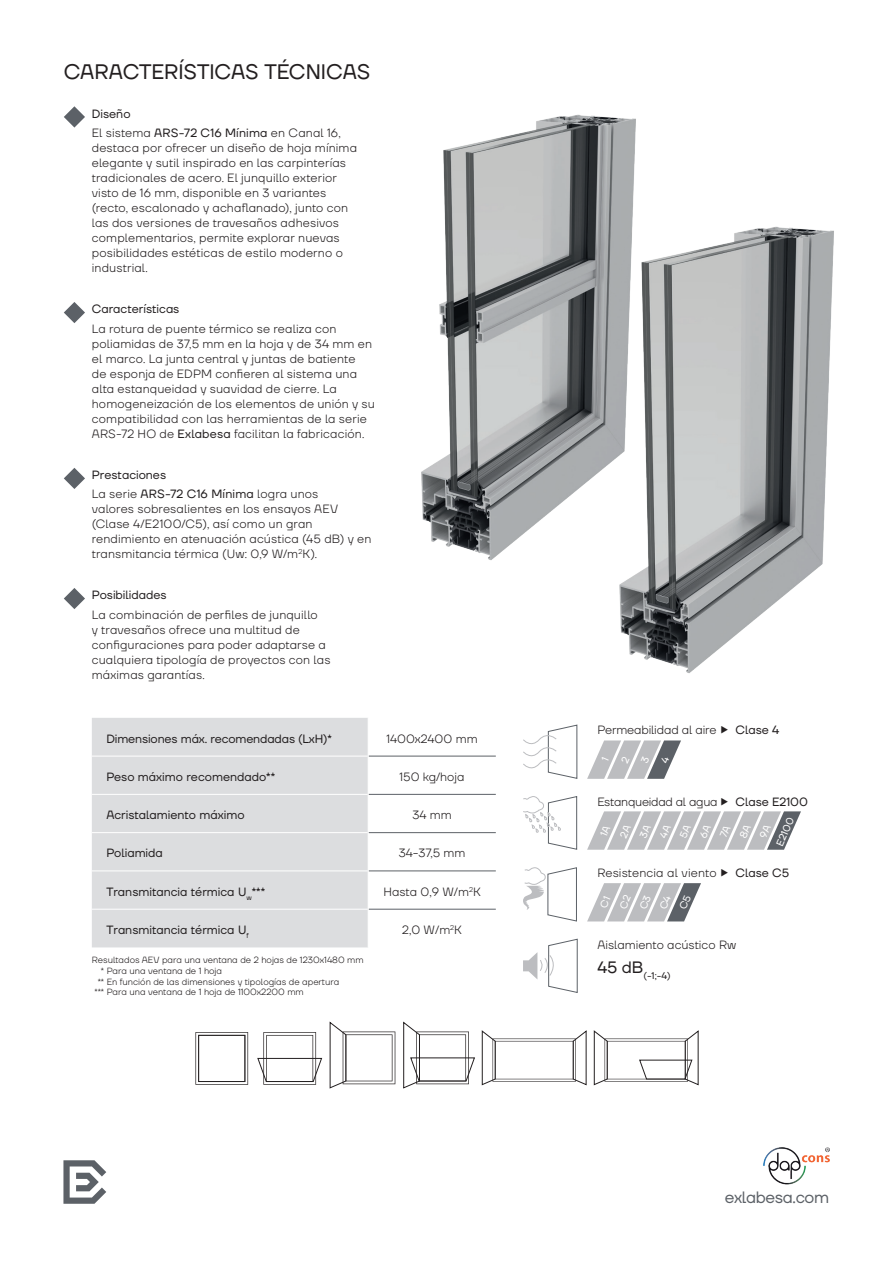
<style>
.page{position:relative;width:893px;height:1263px;background:#fff}
.page>*{position:absolute;margin:0;border:0;box-sizing:border-box;transform-origin:0 0}
.t1{font:21px "TT Firs Neue";letter-spacing:-.005em;color:#231f20}
.t2{font:16.5px "TT Firs Neue";letter-spacing:-.02em;color:#5c6167}
.t3{font:300 12px/15px "TT Firs Neue";letter-spacing:.01em;color:#231f20}
.t4{font:12px/19.2px "TT Firs Neue";color:#231f20}
.t5{font:300 12px "TT Firs Neue";letter-spacing:-.01em;color:#231f20}
.t6{font:300 12px "TT Firs Neue";letter-spacing:-.02em;color:#231f20}
.t7{font:10.2px "TT Firs Neue";color:#fff}
.t8{font:9.6px "TT Firs Neue";color:#231f20}
.t9{font:300 9px "TT Firs Neue";color:#231f20}
.s1{font-weight:300}
.s2{font-weight:400}
</style>
<div class="page">
<svg style="left:523px;top:796px;width:54px;height:54px"></svg>
<svg style="left:523px;top:724px;width:55px;height:55px"></svg>
<svg style="left:523px;top:867px;width:54px;height:55px"></svg>
<svg style="left:523px;top:938px;width:55px;height:55px"></svg>
<svg style="left:63px;top:1160px;width:43px;height:44px"></svg>
<svg style="left:195px;top:1032px;width:53px;height:53px"></svg>
<svg style="left:329px;top:1021px;width:66px;height:68px"></svg>
<svg style="left:257px;top:1032px;width:65px;height:53px"></svg>
<div style="left:198px;top:1035px;width:47px;height:47px;border:1px solid #231f20"></div>
<svg style="left:403px;top:1021px;width:72px;height:68px"></svg>
<svg style="left:481px;top:1030px;width:106px;height:55px"></svg>
<svg style="left:594px;top:1030px;width:105px;height:55px"></svg>
<img style="left:421px;top:114px;width:215px;height:446px">
<img style="left:581px;top:220px;width:253px;height:453px">
<img style="left:763px;top:1147px;width:67px;height:38px">
<svg style="left:64px;top:106px;width:21px;height:22px"></svg>
<svg style="left:64px;top:302px;width:21px;height:21px"></svg>
<svg style="left:64px;top:468px;width:21px;height:21px"></svg>
<svg style="left:64px;top:588px;width:21px;height:21px"></svg>
<div style="left:92px;top:718px;width:276px;height:229px;background:#dcdddf"></div>
<hr style="left:92px;top:756px;width:276px;height:1px;background:#fff">
<hr style="left:92px;top:794px;width:276px;height:1px;background:#fff">
<hr style="left:92px;top:832px;width:276px;height:1px;background:#fff">
<hr style="left:92px;top:870px;width:276px;height:1px;background:#fff">
<hr style="left:92px;top:909px;width:276px;height:1px;background:#fff">
<hr style="left:369px;top:756px;width:127px;height:1px;background:#5c6167">
<hr style="left:369px;top:794px;width:127px;height:1px;background:#5c6167">
<hr style="left:369px;top:832px;width:127px;height:1px;background:#5c6167">
<hr style="left:369px;top:870px;width:127px;height:1px;background:#5c6167">
<hr style="left:369px;top:909px;width:127px;height:1px;background:#5c6167">
<svg style="left:587px;top:811px;width:214px;height:39px"></svg>
<svg style="left:587px;top:883px;width:114px;height:38px"></svg>
<svg style="left:587px;top:740px;width:94px;height:39px"></svg>
<h1 class="t1" style="left:64px;top:58px;width:308px">CARACTERÍSTICAS TÉCNICAS</h1>
<p class="t4" style="left:92px;top:104px;width:250px">Diseño<br><span class="s1">El sistema</span> ARS-72 C16 Mínima <span class="s1">en Canal 16,</span></p>
<p class="t3" style="left:92px;top:140px;width:267px">destaca por ofrecer un diseño de hoja mínima elegante y sutil inspirado en las carpinterías tradicionales de acero. El junquillo exterior visto de 16 mm, disponible en 3 variantes (recto, escalonado y achaflanado), junto con las dos versiones de travesaños adhesivos complementarios, permite explorar nuevas posibilidades estéticas de estilo moderno o industrial.</p>
<p class="t4" style="left:92px;top:299px;width:89px">Características</p>
<p class="t3" style="left:92px;top:321px;width:285px">La rotura de puente térmico se realiza con poliamidas de 37,5 mm en la hoja y de 34 mm en el marco. La junta central y juntas de batiente<br>de esponja de EDPM confieren al sistema una alta estanqueidad y suavidad de cierre. La homogeneización de los elementos de unión y su compatibilidad con las herramientas de la serie ARS-72 HO de <span class="s2">Exlabesa</span> facilitan la fabricación.</p>
<p class="t4" style="left:92px;top:465px;width:228px">Prestaciones<br><span class="s1">La serie</span> ARS-72 C16 Mínima <span class="s1">logra unos</span></p>
<p class="t3" style="left:92px;top:501px;width:281px">valores sobresalientes en los ensayos AEV (Clase 4/E2100/C5), así como un gran rendimiento en atenuación acústica (45 dB) y en transmitancia térmica (Uw: 0,9 W/m<sup>2</sup>K).</p>
<p class="t4" style="left:92px;top:585px;width:76px">Posibilidades</p>
<p class="t3" style="left:92px;top:606px;width:240px">La combinación de perfiles de junquillo<br>y travesaños ofrece una multitud de configuraciones para poder adaptarse a cualquiera tipología de proyectos con las máximas garantías.</p>
<p class="t4" style="left:106px;top:729px;width:227px">Dimensiones máx. recomendadas (LxH)*</p>
<p class="t3" style="left:386px;top:731px;width:93px">1400x2400 mm</p>
<p class="t4" style="left:106px;top:767px;width:170px">Peso máximo recomendado**</p>
<p class="t3" style="left:400px;top:769px;width:66px">150 kg/hoja</p>
<p class="t4" style="left:106px;top:805px;width:140px">Acristalamiento máximo</p>
<p class="t3" style="left:412px;top:807px;width:41px">34 mm</p>
<p class="t4" style="left:106px;top:843px;width:58px">Poliamida</p>
<p class="t3" style="left:399px;top:845px;width:68px">34-37,5 mm</p>
<p class="t4" style="left:106px;top:882px;width:160px">Transmitancia térmica U<sub>w</sub>***</p>
<p class="t3" style="left:383px;top:884px;width:99px">Hasta 0,9 W/m<sup>2</sup>K</p>
<p class="t4" style="left:106px;top:920px;width:144px">Transmitancia térmica U<sub>f</sub></p>
<p class="t3" style="left:402px;top:922px;width:61px">2,0 W/m<sup>2</sup>K</p>
<p class="t9" style="left:92px;top:954px;width:273px">Resultados AEV para una ventana de 2 hojas de 1230x1480 mm</p>
<p class="t9" style="left:101px;top:964px;width:123px">* Para una ventana de 1 hoja</p>
<p class="t9" style="left:98px;top:975px;width:243px">** En función de las dimensiones y tipologías de apertura</p>
<p class="t9" style="left:94px;top:986px;width:211px">*** Para una ventana de 1 hoja de 1100x2200 mm</p>
<p class="t5" style="left:597px;top:722px;width:121px">Permeabilidad al aire</p>
<p class="t4" style="left:735px;top:720px;width:45px">Clase 4</p>
<p class="t6" style="left:597px;top:794px;width:122px">Estanqueidad al agua</p>
<p class="t4" style="left:735px;top:792px;width:74px">Clase E2100</p>
<p class="t7" style="left:773px;top:842px;width:32px;rotate:-66deg">E2100</p>
<p class="t3" style="left:597px;top:865px;width:121px">Resistencia al viento</p>
<p class="t4" style="left:735px;top:863px;width:55px">Clase C5</p>
<p class="t3" style="left:597px;top:937px;width:140px">Aislamiento acústico Rw</p>
<p class="t8" style="left:597px;top:969px;width:75px"><sup>45</sup> <sup>dB</sup>(-1;-4)</p>
<h2 class="t2" style="left:725px;top:1186px;width:106px">exlabesa.com</h2>
</div>
